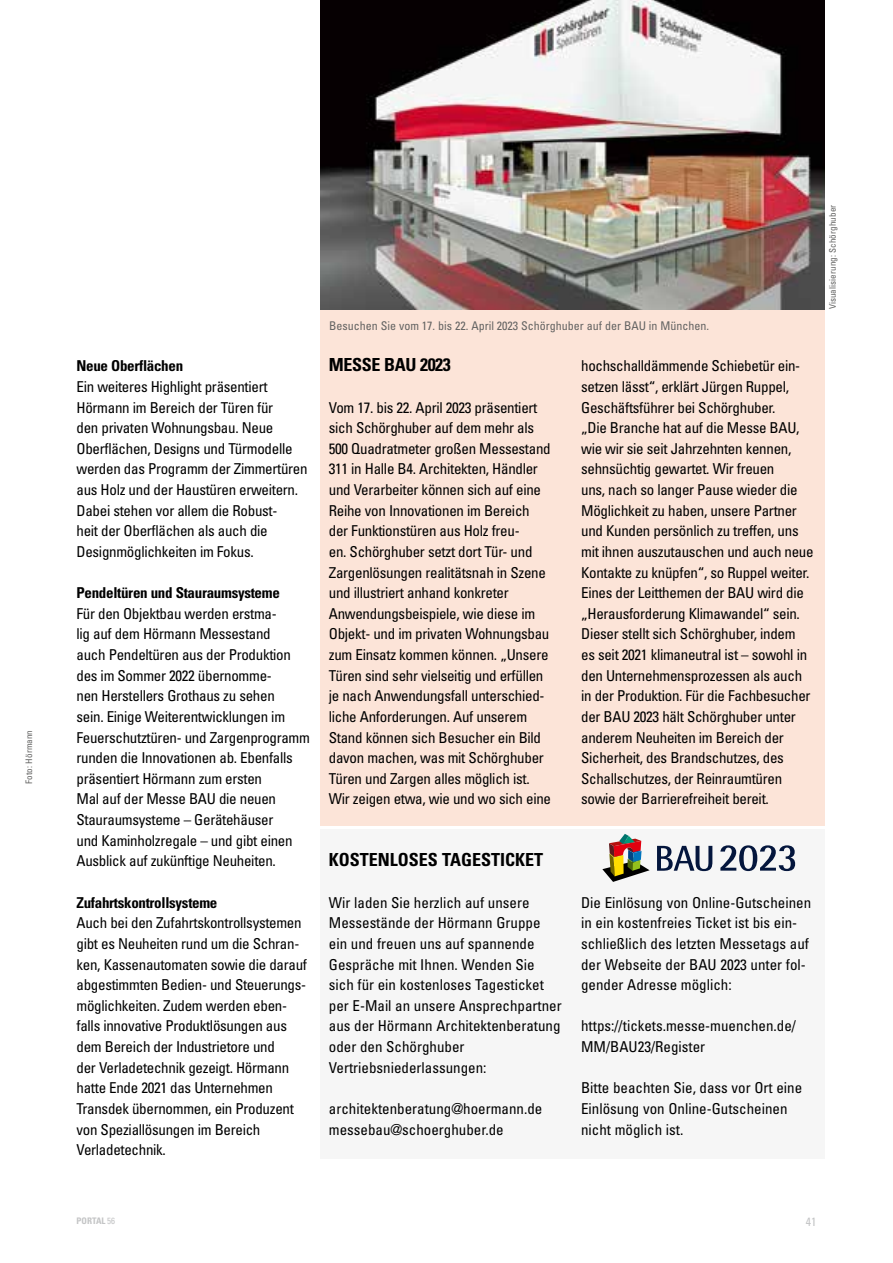
<style>
.page{position:relative;width:893px;height:1263px;background:#fff}
.page>*{position:absolute;margin:0;border:0;box-sizing:border-box;transform-origin:0 0}
.t1{font:700 condensed 18px "Univers LT Std";color:#000}
.t2{font:condensed 15px/20.7px "Univers LT Std";letter-spacing:-.02em;color:#000}
.t3{font:condensed 15px/20.7px "Univers LT Std";color:#000}
.t4{font:700 condensed 15px "Univers LT Std";letter-spacing:-.02em;color:#000}
.t5{font:condensed 12px "Univers LT Std";color:#636362}
.t6{font:condensed 12px "Univers LT Std";color:#c3c4c5}
.t7{font:condensed 9px "Univers LT Std";letter-spacing:.01em;color:#636362}
.t8{font:700 condensed 9px "Univers LT Std";color:#c3c4c5}
.s1{font-weight:400}
</style>
<div class="page">
<div style="left:320px;top:830px;width:505px;height:329px;background:#f6f6f6"></div>
<div style="left:320px;top:0;width:505px;height:825px;background:#fce4d8"></div>
<img style="left:320px;top:0;width:505px;height:309px">
<svg style="left:657px;top:846px;width:55px;height:25px"></svg>
<svg style="left:602px;top:834px;width:48px;height:48px"></svg>
<svg style="left:720px;top:845px;width:75px;height:26px"></svg>
<p class="t7" style="left:23px;top:784px;width:55px;rotate:-90deg">Foto: Hörmann</p>
<p class="t4" style="left:77px;top:357px;width:108px">Neue Oberflächen</p>
<p class="t2" style="left:77px;top:376px;width:233px">Ein weiteres Highlight präsentiert Hörmann im Bereich der Türen für<br>den privaten Wohnungsbau. Neue Oberflächen, Designs und Türmodelle werden das Programm der Zimmertüren aus Holz und der Haustüren erweitern.<br>Dabei stehen vor allem die Robust-<br>heit der Oberflächen als auch die Designmöglichkeiten im Fokus.</p>
<p class="t4" style="left:77px;top:584px;width:205px">Pendeltüren und Stauraumsysteme</p>
<p class="t2" style="left:77px;top:603px;width:235px">Für den Objektbau werden erstma-<br>lig auf dem Hörmann Messestand<br>auch Pendeltüren aus der Produktion des im Sommer 2022 übernomme-<br>nen Herstellers Grothaus zu sehen<br>sein. Einige Weiterentwicklungen im Feuerschutztüren- und Zargenprogramm runden die Innovationen ab. Ebenfalls präsentiert Hörmann zum ersten<br>Mal auf der Messe BAU die neuen Stauraumsysteme – Gerätehäuser<br>und Kaminholzregale – und gibt einen Ausblick auf zukünftige Neuheiten.</p>
<p class="t4" style="left:77px;top:893px;width:142px">Zufahrtskontrollsysteme</p>
<p class="t2" style="left:77px;top:912px;width:232px">Auch bei den Zufahrtskontrollsystemen gibt es Neuheiten rund um die Schran&shy;ken, Kassenautomaten sowie die darauf abgestimmten Bedien- und Steuerungs&shy;möglichkeiten. Zudem werden eben&shy;falls innovative Produktlösungen aus dem Bereich der Industrietore und<br>der Verladetechnik gezeigt. Hörmann hatte Ende 2021 das Unternehmen Transdek übernommen, ein Produzent von Speziallösungen im Bereich Verladetechnik.</p>
<p class="t5" style="left:329px;top:318px;width:381px">Besuchen Sie vom 17. bis 22. April 2023 Schörghuber auf der BAU in München.</p>
<p class="t1" style="left:329px;top:354px;width:11px">Messe</p>
<p class="t1" style="left:384px;top:354px;width:12px">BAU</p>
<p class="t1" style="left:420px;top:354px;width:32px">2023</p>
<p class="t2" style="left:329px;top:397px;width:224px">Vom 17. bis 22. April 2023 präsentiert sich Schörghuber auf dem mehr als 500 Quadratmeter großen Messestand 311 in Halle B4. Architekten, Händler und Verarbeiter können sich auf eine Reihe von Innovationen im Bereich der Funktionstüren aus Holz freu-<br>en. Schörghuber setzt dort Tür- und Zargenlösungen realitätsnah in Szene und illustriert anhand konkreter Anwendungsbeispiele, wie diese im Objekt- und im privaten Wohnungsbau zum Einsatz kommen können. „Unsere Türen sind sehr vielseitig und erfüllen je nach Anwendungsfall unterschied&shy;liche Anforderungen. Auf unserem Stand können sich Besucher ein Bild davon machen, was mit Schörghuber Türen und Zargen alles möglich ist.<br>Wir zeigen etwa, wie und wo sich eine</p>
<p class="t2" style="left:581px;top:355px;width:234px">hochschalldämmende Schiebetür ein&shy;setzen lässt“, erklärt Jürgen Ruppel, Geschäftsführer bei Schörghuber.<br>„Die Branche hat auf die Messe BAU, wie wir sie seit Jahrzehnten kennen, sehnsüchtig gewartet. Wir freuen<br>uns, nach so langer Pause wieder die Möglichkeit zu haben, unsere Partner und Kunden persönlich zu treffen, uns mit ihnen auszutauschen und auch neue Kontakte zu knüpfen“, so Ruppel weiter.<br>Eines der Leitthemen der BAU wird die „Herausforderung Klimawandel“ sein.<br>Dieser stellt sich Schörghuber, indem<br>es seit 2021 klimaneutral ist – sowohl in den Unternehmensprozessen als auch in der Produktion. Für die Fachbesucher der BAU 2023 hält Schörghuber unter anderem Neuheiten im Bereich der Sicherheit, des Brandschutzes, des Schallschutzes, der Reinraumtüren sowie der Barrierefreiheit bereit.</p>
<p class="t7" style="left:827px;top:309px;width:106px;rotate:-90deg">Visualisierung: Schörghuber</p>
<p class="t1" style="left:329px;top:849px;width:91px">Kostenloses</p>
<p class="t1" style="left:442px;top:849px;width:102px">Tagesticket</p>
<p class="t3" style="left:329px;top:892px;width:234px">Wir laden Sie herzlich auf unsere<br>Messestände der Hörmann Gruppe ein und freuen uns auf spannende<br>Gespräche mit Ihnen. Wenden Sie sich für ein kostenloses Tagesticket per E-Mail an unsere Ansprechpartner aus der Hörmann Architektenberatung oder den Schörghuber<br>Vertriebsniederlassungen:</p>
<p class="t3" style="left:329px;top:1098px;width:215px">architektenberatung@hoermann.de messebau@schoerghuber.de</p>
<p class="t3" style="left:581px;top:892px;width:232px">Die Einlösung von Online-Gutscheinen in ein kostenfreies Ticket ist bis ein&shy;schließlich des letzten Messetags auf der Webseite der BAU 2023 unter fol&shy;gender Adresse möglich:</p>
<p class="t3" style="left:581px;top:1015px;width:216px">https://tickets.messe-muenchen.de/<br>MM/BAU23/Register</p>
<p class="t3" style="left:581px;top:1077px;width:223px">Bitte beachten Sie, dass vor Ort eine<br>Einlösung von Online-Gutscheinen nicht möglich ist.</p>
<p class="t8" style="left:77px;top:1215px;width:40px">PORTAL <span class="s1">56</span></p>
<p class="t6" style="left:806px;top:1214px;width:12px">41</p>
</div>
